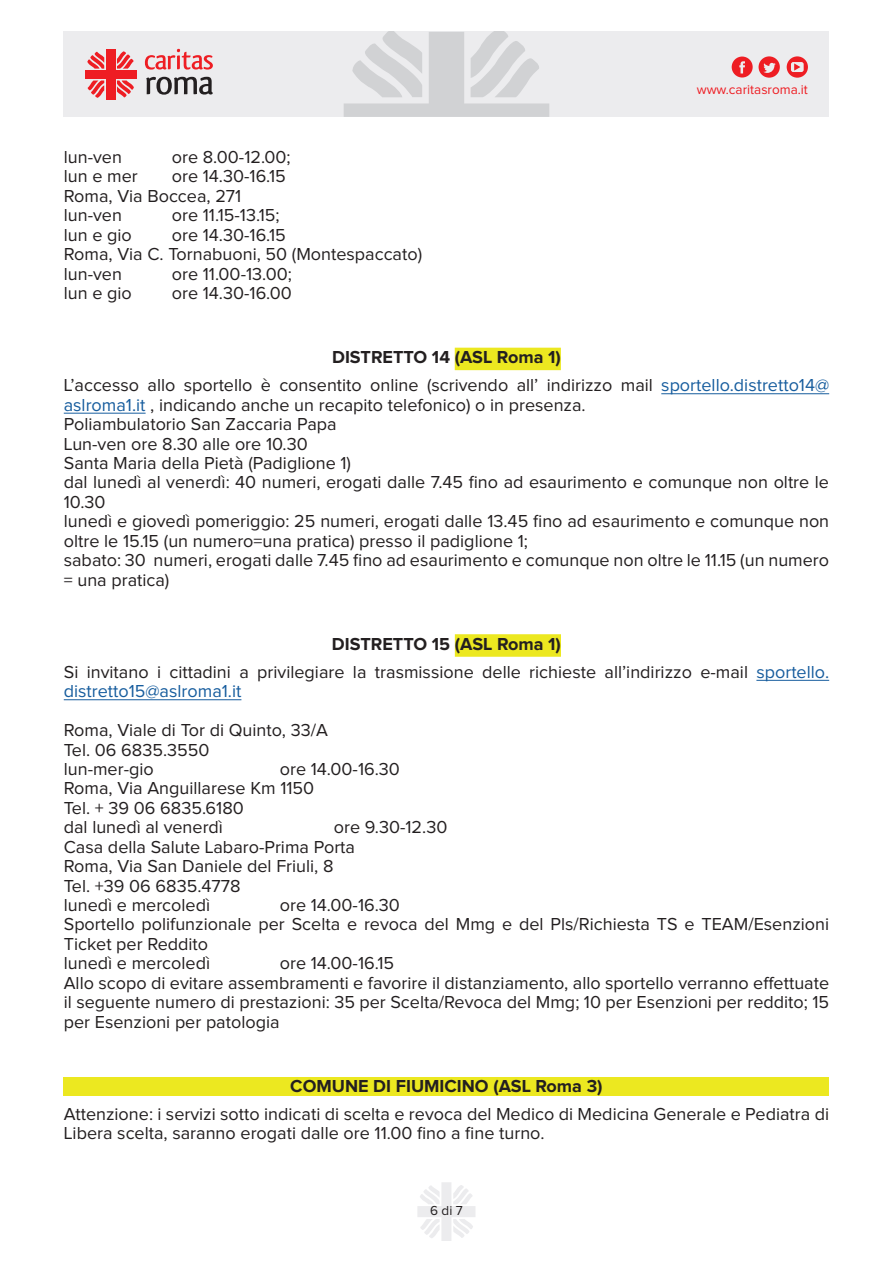
<style>
.page{position:relative;width:893px;height:1263px;background:#fff}
.page>*{position:absolute;margin:0;border:0;box-sizing:border-box;transform-origin:0 0}
.t1{font:18px/19.4px "Proxima Nova";color:#231f20}
.t2{font:700 18px "Proxima Nova";color:#231f20}
.t3{font:18px "Proxima Nova";color:#175d9e}
.t4{font:13.5px "Proxima Nova";color:#ee1d23}
.t5{font:13.5px "Proxima Nova";color:#231f20}
.s1{font-weight:700}
.s2{color:#175d9e}
</style>
<div class="page">
<svg style="left:417px;top:1182px;width:58px;height:59px"></svg>
<div style="left:64px;top:32px;width:765px;height:85px;background:#ececee"></div>
<svg style="left:344px;top:32px;width:205px;height:85px"></svg>
<div style="left:106px;top:49px;width:9px;height:51px;background:#ee1d23"></div>
<div style="left:85px;top:70px;width:51px;height:9px;background:#ee1d23"></div>
<svg style="left:87px;top:51px;width:17px;height:18px"></svg>
<svg style="left:117px;top:81px;width:17px;height:17px"></svg>
<svg style="left:117px;top:51px;width:17px;height:18px"></svg>
<svg style="left:87px;top:81px;width:17px;height:17px"></svg>
<svg style="left:145px;top:49px;width:68px;height:21px"></svg>
<svg style="left:146px;top:77px;width:67px;height:18px"></svg>
<svg style="left:732px;top:56px;width:48px;height:22px"></svg>
<svg style="left:787px;top:56px;width:21px;height:22px"></svg>
<div style="left:455px;top:348px;width:106px;height:22px;background:#ece820"></div>
<hr style="left:661px;top:393px;width:168px;height:1px;background:#175d9e">
<hr style="left:64px;top:413px;width:82px;height:1px;background:#175d9e">
<div style="left:455px;top:634px;width:106px;height:23px;background:#ece820"></div>
<hr style="left:756px;top:680px;width:73px;height:1px;background:#175d9e">
<hr style="left:64px;top:699px;width:177px;height:1px;background:#175d9e">
<div style="left:64px;top:1078px;width:765px;height:18px;background:#ece820"></div>
<p class="t1" style="left:64px;top:148px;width:60px">lun-ven</p>
<p class="t1" style="left:172px;top:148px;width:120px">ore 8.00-12.00;</p>
<p class="t1" style="left:64px;top:168px;width:75px">lun e mer</p>
<p class="t1" style="left:64px;top:168px;width:223px;text-indent:108px">ore 14.30-16.15<br>Roma, Via Boccea, 271 lun-ven</p>
<p class="t1" style="left:172px;top:206px;width:109px">ore 11.15-13.15;</p>
<p class="t1" style="left:64px;top:226px;width:360px;text-indent:108px">ore 14.30-16.15<br>Roma, Via C. Tornabuoni, 50 (Montespaccato) lun-ven</p>
<p class="t1" style="left:64px;top:226px;width:70px">lun e gio</p>
<p class="t1" style="left:172px;top:265px;width:122px">ore 11.00-13.00;</p>
<p class="t1" style="left:64px;top:284px;width:70px">lun e gio</p>
<p class="t1" style="left:172px;top:284px;width:122px">ore 14.30-16.00</p>
<p class="t4" style="left:697px;top:84px;width:113px">www.caritasroma.it</p>
<p class="t1" style="left:64px;top:344px;width:767px;line-height:27.9px;text-align:center"><span class="s1">DISTRETTO 14 (ASL Roma 1)<br></span>L’accesso allo sportello è consentito online (scrivendo all’ indirizzo mail <span class="s2">sportello.distretto14@</span></p>
<p class="t1" style="left:64px;top:396px;width:767px"><span class="s2">aslroma1.it</span> , indicando anche un recapito telefonico) o in presenza.<br>Poliambulatorio San Zaccaria Papa<br>Lun-ven ore 8.30 alle ore 10.30<br>Santa Maria della Pietà (Padiglione 1)<br>dal lunedì al venerdì: 40 numeri, erogati dalle 7.45 fino ad esaurimento e comunque non oltre le 10.30<br>lunedì e giovedì pomeriggio: 25 numeri, erogati dalle 13.45 fino ad esaurimento e comunque non oltre le 15.15 (un numero=una pratica) presso il padiglione 1;<br>sabato: 30 numeri, erogati dalle 7.45 fino ad esaurimento e comunque non oltre le 11.15 (un numero = una pratica)</p>
<p class="t1" style="left:64px;top:631px;width:767px;line-height:27.9px;text-align:center"><span class="s1">DISTRETTO 15 (ASL Roma 1)<br></span>Si invitano i cittadini a privilegiare la trasmissione delle richieste all’indirizzo e-mail <span class="s2">sportello.</span></p>
<p class="t3" style="left:64px;top:683px;width:179px">distretto15@aslroma1.it</p>
<p class="t1" style="left:64px;top:721px;width:266px">Roma, Viale di Tor di Quinto, 33/A<br>Tel. 06 6835.3550<br>lun-mer-gio</p>
<p class="t1" style="left:64px;top:760px;width:338px;text-indent:216px">ore 14.00-16.30<br>Roma, Via Anguillarese Km 1150<br>Tel. + 39 06 6835.6180<br>dal lunedì al venerdì</p>
<p class="t1" style="left:64px;top:818px;width:385px;text-indent:270px">ore 9.30-12.30<br>Casa della Salute Labaro-Prima Porta<br>Roma, Via San Daniele del Friuli, 8<br>Tel. +39 06 6835.4778<br>lunedì e mercoledì</p>
<p class="t1" style="left:64px;top:896px;width:767px;text-indent:216px">ore 14.00-16.30<br>Sportello polifunzionale per Scelta e revoca del Mmg e del Pls/Richiesta TS e TEAM/Esenzioni Ticket per Reddito<br>lunedì e mercoledì</p>
<p class="t1" style="left:64px;top:954px;width:767px;text-indent:216px">ore 14.00-16.15<br>Allo scopo di evitare assembramenti e favorire il distanziamento, allo sportello verranno effettuate il seguente numero di prestazioni: 35 per Scelta/Revoca del Mmg; 10 per Esenzioni per reddito; 15 per Esenzioni per patologia</p>
<p class="t2" style="left:290px;top:1078px;width:314px">COMUNE DI FIUMICINO (ASL Roma 3)</p>
<p class="t1" style="left:64px;top:1105px;width:767px">Attenzione: i servizi sotto indicati di scelta e revoca del Medico di Medicina Generale e Pediatra di<br>Libera scelta, saranno erogati dalle ore 11.00 fino a fine turno.</p>
<p class="t5" style="left:430px;top:1204px;width:34px">6 di 7</p>
</div>
